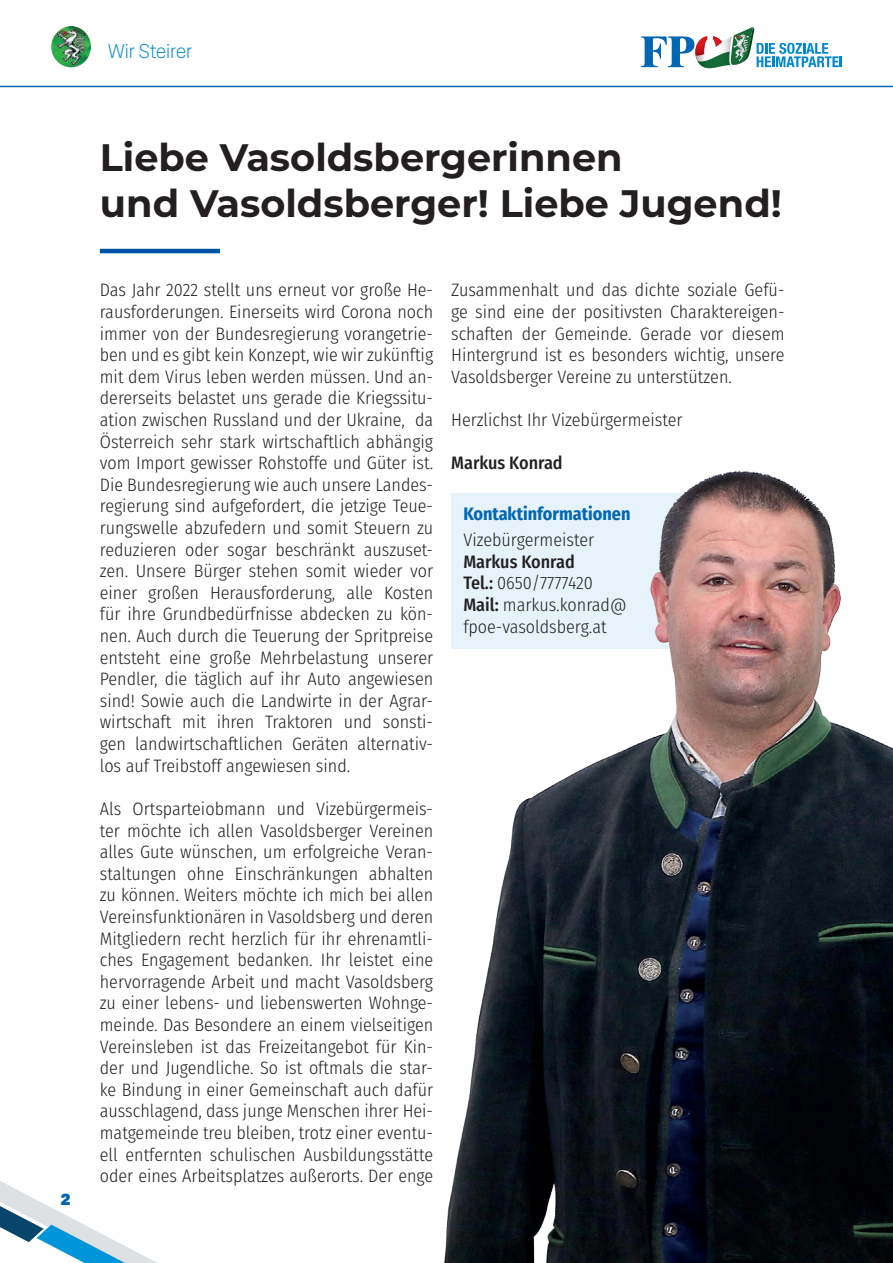
<style>
.page{position:relative;width:893px;height:1263px;background:#fff}
.page>*{position:absolute;margin:0;border:0;box-sizing:border-box;transform-origin:0 0}
.t1{font:700 38.25px "Montserrat";color:#231f20}
.t2{font:300 21px "Konkret Grotesk Pro";color:#0089cf}
.t3{font:300 18px/21.6px "Fira Sans Condensed";color:#231f20;text-align:justify}
.t4{font:500 18px "Fira Sans Condensed";color:#231f20}
.t5{font:700 18px "Fira Sans Condensed";color:#0166b3}
.t6{font:800 18px "Konkret Grotesk Pro";color:#0166b3}
.s1{font-weight:500}
</style>
<div class="page">
<img style="left:51px;top:27px;width:40px;height:40px">
<svg style="left:640px;top:27px;width:202px;height:42px"></svg>
<hr style="left:0;top:86px;width:893px;height:1px;background:#0166b3">
<hr style="left:100px;top:249px;width:120px;height:4px;background:#0053a6">
<svg style="left:0;top:1181px;width:157px;height:82px"></svg>
<img style="left:444px;top:470px;width:449px;height:793px">
<p class="t2" style="left:108px;top:36px;width:86px">Wir Steirer</p>
<p class="t6" style="left:61px;top:1185px;width:11px">2</p>
<p class="t1" style="left:100px;top:130px;width:524px">Liebe Vasoldsbergerinnen</p>
<p class="t1" style="left:100px;top:176px;width:684px">und Vasoldsberger! Liebe Jugend!</p>
<p class="t3" style="left:100px;top:279px;width:335px">Das Jahr 2022 stellt uns erneut vor große He&shy;rausforderungen. Einerseits wird Corona noch immer von der Bundesregierung vorangetrie&shy;ben und es gibt kein Konzept, wie wir zukünftig mit dem Virus leben werden müssen. Und an&shy;dererseits belastet uns gerade die Kriegssitu&shy;ation zwischen Russland und der Ukraine, da Österreich sehr stark wirtschaftlich abhängig vom Import gewisser Rohstoffe und Güter ist.<br>Die Bundesregierung wie auch unsere Landes&shy;regierung sind aufgefordert, die jetzige Teue&shy;rungswelle abzufedern und somit Steuern zu reduzieren oder sogar beschränkt auszuset&shy;zen. Unsere Bürger stehen somit wieder vor einer großen Herausforderung, alle Kosten für ihre Grundbedürfnisse abdecken zu kön&shy;nen. Auch durch die Teuerung der Spritpreise entsteht eine große Mehrbelastung unserer Pendler, die täglich auf ihr Auto angewiesen sind! Sowie auch die Landwirte in der Agrar&shy;wirtschaft mit ihren Traktoren und sonsti&shy;gen landwirtschaftlichen Geräten alternativ&shy;los auf Treibstoff angewiesen sind.</p>
<p class="t3" style="left:100px;top:798px;width:335px">Als Ortsparteiobmann und Vizebürgermeis&shy;ter möchte ich allen Vasoldsberger Vereinen alles Gute wünschen, um erfolgreiche Veran&shy;staltungen ohne Einschränkungen abhalten zu können. Weiters möchte ich mich bei allen Vereinsfunktionären in Vasoldsberg und deren Mitgliedern recht herzlich für ihr ehrenamtli&shy;ches Engagement bedanken. Ihr leistet eine hervorragende Arbeit und macht Vasoldsberg zu einer lebens- und liebenswerten Wohnge&shy;meinde. Das Besondere an einem vielseitigen Vereinsleben ist das Freizeitangebot für Kin&shy;der und Jugendliche. So ist oftmals die star&shy;ke Bindung in einer Gemeinschaft auch dafür ausschlagend, dass junge Menschen ihrer Hei&shy;matgemeinde treu bleiben, trotz einer eventu&shy;ell entfernten schulischen Ausbildungsstätte oder eines Arbeitsplatzes außerorts. Der enge</p>
<p class="t3" style="left:451px;top:279px;width:335px">Zusammenhalt und das dichte soziale Gefü&shy;ge sind eine der positivsten Charaktereigen&shy;schaften der Gemeinde. Gerade vor diesem Hintergrund ist es besonders wichtig, unsere Vasoldsberger Vereine zu unterstützen.</p>
<p class="t3" style="left:451px;top:409px;width:233px">Herzlichst Ihr Vizebürgermeister</p>
<p class="t4" style="left:451px;top:449px;width:113px">Markus Konrad</p>
<p class="t5" style="left:463px;top:499px;width:169px">Kontaktinformationen</p>
<p class="t3" style="left:463px;top:529px;width:132px">Vizebürgermeister</p>
<p class="t4" style="left:463px;top:547px;width:113px">Markus Konrad</p>
<p class="t3" style="left:463px;top:572px;width:131px"><span class="s1">Tel.:</span> 0650/7777420</p>
<p class="t3" style="left:463px;top:594px;width:165px"><span class="s1">Mail:</span> markus.konrad@</p>
<p class="t3" style="left:463px;top:615px;width:145px">fpoe-vasoldsberg.at</p>
</div>
